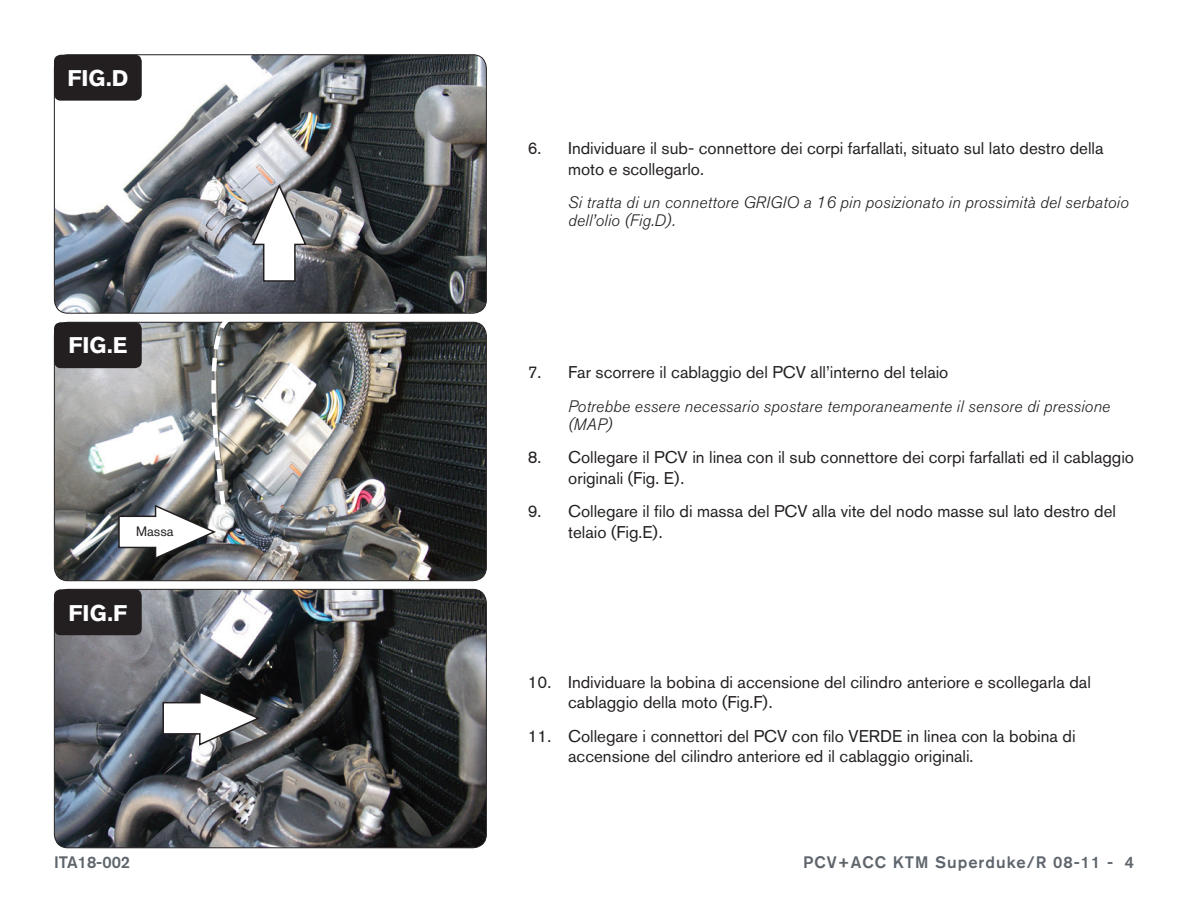
<style>
.page{position:relative;width:1188px;height:918px;background:#fff}
.page>*{position:absolute;margin:0;border:0;box-sizing:border-box;transform-origin:0 0}
.t1{font:700 22.5px "Akzidenz Grotesk BQ";color:#fff}
.t2{font:16.8px/20.2px "Akzidenz Grotesk BQ";color:#231f20}
.t3{font:italic 300 16.5px/18px "Akzidenz Grotesk BQ";letter-spacing:.01em;color:#231f20}
.t4{font:500 16.5px "Akzidenz Grotesk BQ";letter-spacing:.06em;color:#5e656c}
.t5{font:500 16.5px "Akzidenz Grotesk BQ";color:#5e656c}
.t6{font:13.5px "Akzidenz Grotesk BQ";color:#231f20}
</style>
<div class="page">
<img style="left:55px;top:55px;width:430px;height:257px">
<div style="left:54px;top:55px;width:88px;height:46px;background:#231f20;border-radius:7px"></div>
<img style="left:55px;top:322px;width:431px;height:259px">
<div style="left:54px;top:322px;width:88px;height:46px;background:#231f20;border-radius:7px"></div>
<img style="left:55px;top:589px;width:431px;height:259px">
<div style="left:54px;top:589px;width:433px;height:259px;border:1px solid #231f20;border-radius:14px"></div>
<div style="left:54px;top:589px;width:88px;height:46px;background:#231f20;border-radius:7px"></div>
<svg style="left:251px;top:182px;width:57px;height:100px"></svg>
<img style="left:117px;top:312px;width:119px;height:248px">
<svg style="left:162px;top:690px;width:100px;height:57px"></svg>
<h1 class="t1" style="left:67px;top:65px;width:60px">FIG.D</h1>
<h1 class="t1" style="left:68px;top:333px;width:58px">FIG.E</h1>
<p class="t6" style="left:136px;top:523px;width:39px">Massa</p>
<h1 class="t1" style="left:69px;top:600px;width:60px">FIG.F</h1>
<p class="t2" style="left:568px;top:138px;width:537px;text-indent:-40px">6. Individuare il sub- connettore dei corpi farfallati, situato sul lato destro della moto e scollegarlo.</p>
<p class="t3" style="left:568px;top:194px;width:562px">Si tratta di un connettore GRIGIO a 16 pin posizionato in prossimità del serbatoio dell’olio (Fig.D).</p>
<p class="t2" style="left:528px;top:362px;width:422px">7. Far scorrere il cablaggio del PCV all’interno del telaio</p>
<p class="t3" style="left:568px;top:397px;width:544px">Potrebbe essere necessario spostare temporaneamente il sensore di pressione (MAP)</p>
<p class="t2" style="left:568px;top:447px;width:567px;text-indent:-41px">8. Collegare il PCV in linea con il sub connettore dei corpi farfallati ed il cablaggio originali (Fig. E).</p>
<p class="t2" style="left:568px;top:501px;width:549px;text-indent:-40px">9. Collegare il filo di massa del PCV alla vite del nodo masse sul lato destro del telaio (Fig.E).</p>
<p class="t2" style="left:568px;top:672px;width:524px;text-indent:-40px">10. Individuare la bobina di accensione del cilindro anteriore e scollegarla dal cablaggio della moto (Fig.F).</p>
<p class="t2" style="left:568px;top:726px;width:509px;text-indent:-40px">11. Collegare i connettori del PCV con filo VERDE in linea con la bobina di accensione del cilindro anteriore ed il cablaggio originali.</p>
<p class="t5" style="left:54px;top:852px;width:78px">ITA18-002</p>
<p class="t4" style="left:803px;top:852px;width:332px">PCV+ACC KTM Superduke/R 08-11 - 4</p>
</div>
